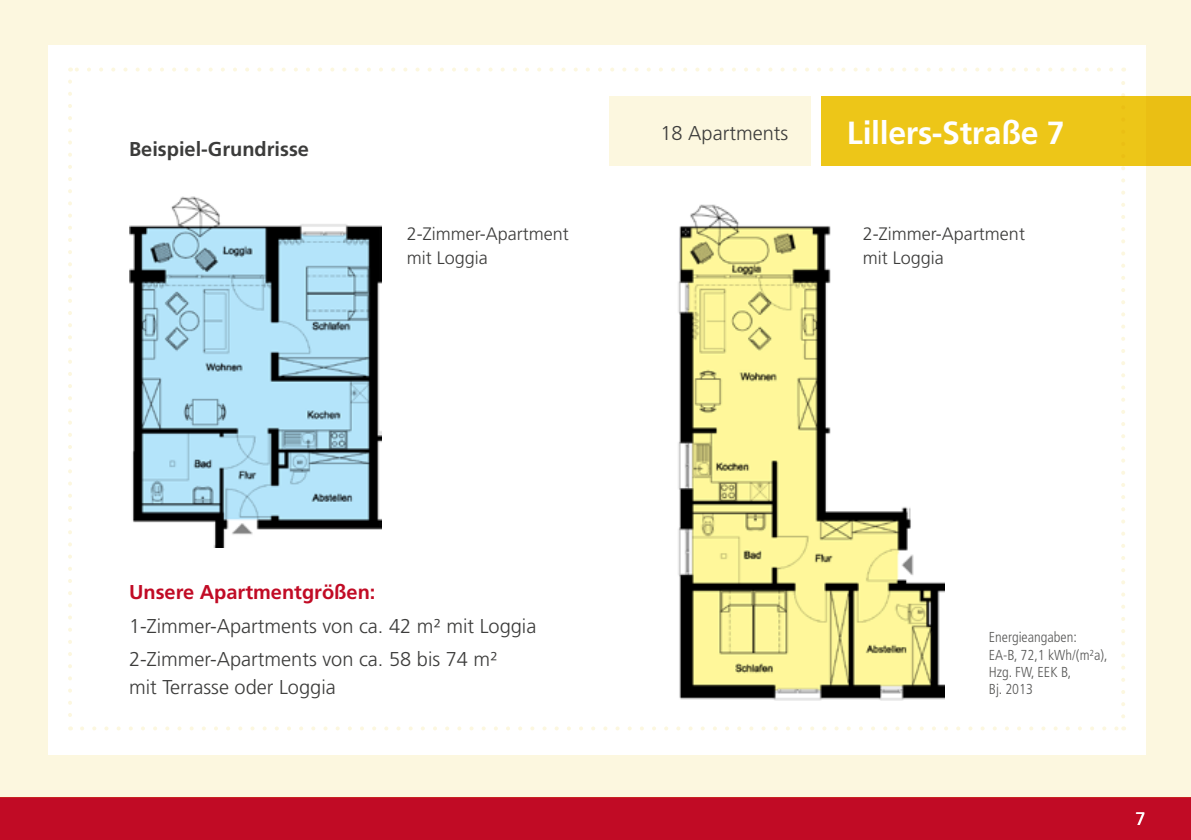
<style>
.page{position:relative;width:1191px;height:840px;background:#fff}
.page>*{position:absolute;margin:0;border:0;box-sizing:border-box;transform-origin:0 0}
.t1{font:700 32px "Frutiger";letter-spacing:-.01em;color:#fff}
.t2{font:300 20px/33.6px "Frutiger";color:#3c3c3b}
.t3{font:700 20px "Frutiger";color:#c10b25}
.t4{font:700 20px "Frutiger";color:#3c3c3b}
.t5{font:300 18px/24px "Frutiger";color:#3c3c3b}
.t6{font:18px "Frutiger";color:#fff}
.t7{font:300 condensed 14.4px/17.2px "Frutiger";color:#575756}
</style>
<div class="page">
<div style="left:0;top:797px;width:1191px;height:42px;background:#c10b25"></div>
<div style="left:0;top:0;width:1191px;height:797px;background:#fcf7df"></div>
<div style="left:48px;top:45px;width:1097px;height:709px;background:#fff"></div>
<svg style="left:82px;top:726px;width:1035px;height:4px"></svg>
<svg style="left:68px;top:81px;width:4px;height:649px"></svg>
<svg style="left:1121px;top:67px;width:4px;height:649px"></svg>
<svg style="left:70px;top:67px;width:1041px;height:4px"></svg>
<img style="left:678px;top:204px;width:266px;height:497px">
<img style="left:129px;top:196px;width:252px;height:350px">
<div style="left:821px;top:97px;width:370px;height:69px;background:#edc618"></div>
<div style="left:609px;top:97px;width:202px;height:69px;background:#fcf7df"></div>
<p class="t4" style="left:129px;top:137px;width:181px">Beispiel-Grundrisse</p>
<p class="t5" style="left:407px;top:221px;width:163px">2-Zimmer-Apartment mit Loggia</p>
<p class="t2" style="left:660px;top:116px;width:129px">18 Apartments</p>
<h1 class="t1" style="left:847px;top:113px;width:219px">Lillers-Straße 7</h1>
<p class="t5" style="left:863px;top:221px;width:163px">2-Zimmer-Apartment mit Loggia</p>
<p class="t3" style="left:129px;top:580px;width:248px">Unsere Apartmentgrößen:</p>
<p class="t2" style="left:129px;top:608px;width:409px">1-Zimmer-Apartments von ca. 42 m² mit Loggia<br>2-Zimmer-Apartments von ca. 58 bis 74 m²</p>
<p class="t2" style="left:129px;top:670px;width:208px">mit Terrasse oder Loggia</p>
<p class="t7" style="left:988px;top:628px;width:120px">Energieangaben:<br>EA-B, 72,1 kWh/(m²a),<br>Hzg. FW, EEK B,<br>Bj. 2013</p>
<p class="t6" style="left:1135px;top:807px;width:12px">7</p>
</div>
